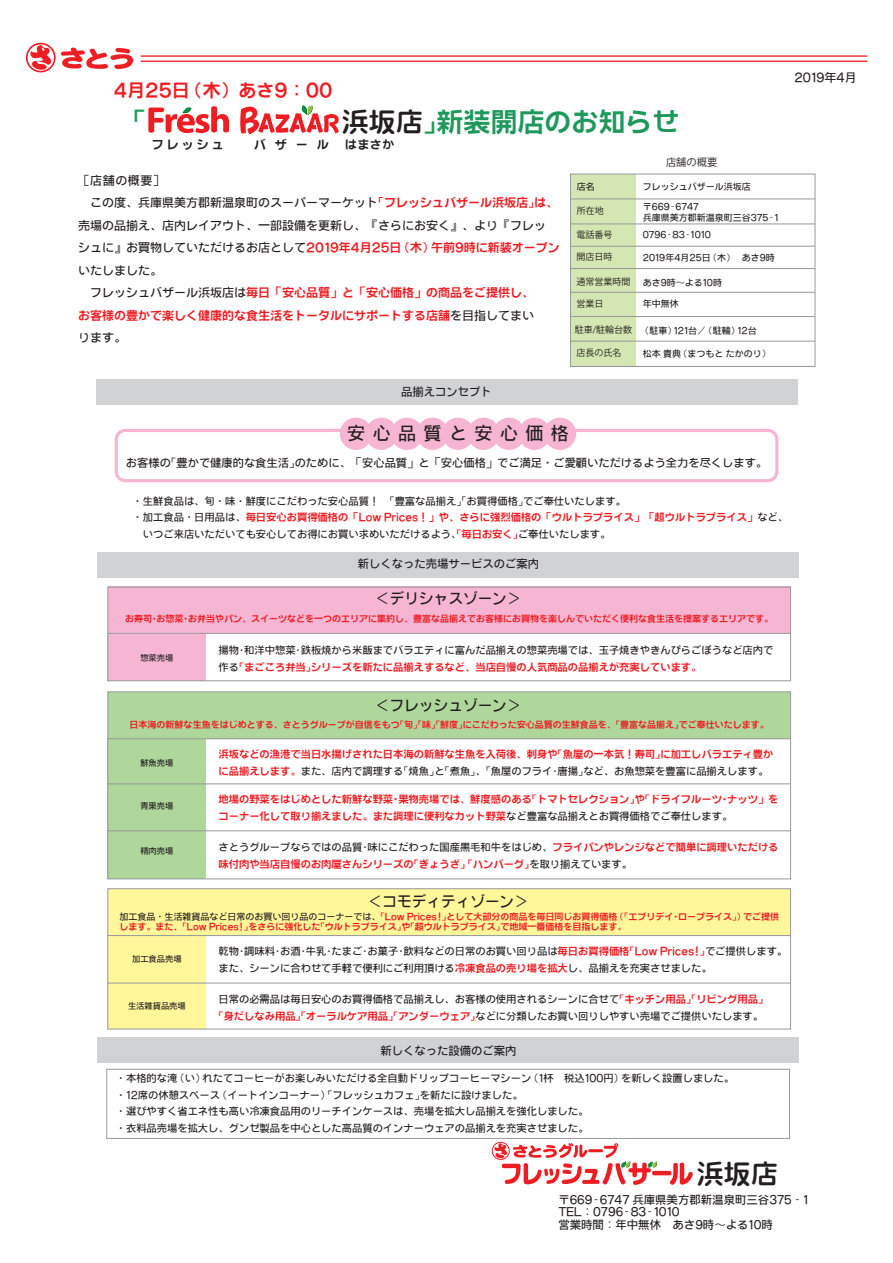
<style>
.page{position:relative;width:893px;height:1263px;background:#fff}
.page>*{position:absolute;margin:0;border:0;box-sizing:border-box;transform-origin:0 0}
.t1{font:27px "NIS S7 P 83 pv RKSJ H";color:#1f995b}
.t2{font:27px "NIS R7 P 83 pv RKSJ H";color:#231f20}
.t3{font:18px "NIS S7 P 83 pv RKSJ H";color:#ee1d23}
.t4{font:18px "NIS S4 P 83 pv RKSJ H";letter-spacing:.415em;color:#231f20}
.t5{font:15.15px "NIS S4 P 83 pv RKSJ H";color:#231f20;scale:.96 1}
.t6{font:12px/22.5px "NIS S7 P 83 pv RKSJ H";color:#ee1d23}
.t7{font:12px/22.5px "NIS S4 P 83 pv RKSJ H";color:#231f20}
.t8{font:12px "NIS S7 P 83 pv RKSJ H";color:#231f20}
.t9{font:11.4px/12.9px "NIS S4 P 83 pv RKSJ H";color:#231f20}
.t10{font:11.25px "NIS S4 P 83 pv RKSJ H";color:#231f20}
.t11{font:10.35px "Koz Go Pr 6 N";color:#231f20}
.t12{font:10.2px/16.5px "NIS S4 P 83 pv RKSJ H";color:#231f20}
.t13{font:10.2px/16.5px "NIS S7 P 83 pv RKSJ H";color:#ee1d23}
.t14{font:10.2px "NIS S4 83 pv RKSJ H";color:#231f20}
.t15{font:9.15px "Koz Go Pr 6 N";color:#231f20}
.t16{font:9px/10.5px "NIS S7 P 83 pv RKSJ H";color:#ee1d23}
.t17{font:9px/10.8px "NIS S4 P 83 pv RKSJ H";color:#231f20}
.t18{font:8.4px "NIS S4 P 83 pv RKSJ H";color:#231f20}
.s1{color:#231f20}
.s2{font-family:"NIS R7 P 83 pv RKSJ H";color:#231f20}
.s3{font-family:"NIS S7 P 83 pv RKSJ H";color:#ee1d23}
.s4{font-family:"NIS S4 P 83 pv RKSJ H";color:#231f20}
.s5{font-family:"Koz Go Pr 6 N";font-size:9.15px}
.s6{font-family:"NIS S7 83 pv RKSJ H";color:#ee1d23}
</style>
<div class="page">
<div style="left:115px;top:429px;width:663px;height:53px;border:3px solid #f6b5d2;border-radius:9px"></div>
<div style="left:340px;top:418px;width:32px;height:32px;background:#f6b5d2;border-radius:50%"></div>
<div style="left:365px;top:418px;width:33px;height:32px;background:#f6b5d2;border-radius:50%"></div>
<div style="left:391px;top:418px;width:32px;height:32px;background:#f6b5d2;border-radius:50%"></div>
<div style="left:416px;top:418px;width:33px;height:32px;background:#f6b5d2;border-radius:50%"></div>
<div style="left:442px;top:418px;width:32px;height:32px;background:#f6b5d2;border-radius:50%"></div>
<div style="left:467px;top:418px;width:33px;height:32px;background:#f6b5d2;border-radius:50%"></div>
<div style="left:493px;top:418px;width:32px;height:32px;background:#f6b5d2;border-radius:50%"></div>
<div style="left:518px;top:418px;width:33px;height:32px;background:#f6b5d2;border-radius:50%"></div>
<div style="left:544px;top:418px;width:32px;height:32px;background:#f6b5d2;border-radius:50%"></div>
<div style="left:96px;top:379px;width:701px;height:26px;background:#d1d2d4"></div>
<svg style="left:492px;top:1142px;width:201px;height:43px"></svg>
<svg style="left:26px;top:43px;width:107px;height:29px"></svg>
<hr style="left:141px;top:55px;width:726px;height:2px;background:#ee1d23">
<hr style="left:141px;top:61px;width:726px;height:1px;background:#ee1d23">
<svg style="left:240px;top:105px;width:99px;height:29px"></svg>
<svg style="left:148px;top:106px;width:81px;height:27px"></svg>
<div style="left:98px;top:552px;width:701px;height:25px;background:#d1d2d4"></div>
<div style="left:108px;top:692px;width:683px;height:47px;background:#afd79b"></div>
<div style="left:108px;top:738px;width:98px;height:141px;background:#afd79b"></div>
<hr style="left:108px;top:783px;width:683px;height:1px;background:#97999c">
<hr style="left:108px;top:830px;width:683px;height:1px;background:#97999c">
<hr style="left:108px;top:738px;width:683px;height:1px;background:#97999c">
<div style="left:107px;top:691px;width:684px;height:188px;border:1px solid #97999c"></div>
<div style="left:108px;top:586px;width:683px;height:47px;background:#f6b5d2"></div>
<div style="left:108px;top:634px;width:98px;height:47px;background:#f6b5d2"></div>
<hr style="left:108px;top:633px;width:683px;height:1px;background:#97999c">
<div style="left:108px;top:587px;width:683px;height:94px;border:1px solid #97999c"></div>
<div style="left:108px;top:889px;width:683px;height:47px;background:#fff79a"></div>
<div style="left:108px;top:935px;width:98px;height:94px;background:#fff79a"></div>
<hr style="left:108px;top:983px;width:683px;height:1px;background:#97999c">
<hr style="left:108px;top:935px;width:683px;height:1px;background:#97999c">
<div style="left:107px;top:888px;width:684px;height:141px;border:1px solid #97999c"></div>
<div style="left:570px;top:174px;width:66px;height:192px;background:#d4e6b2"></div>
<div style="left:570px;top:174px;width:245px;height:193px;border:1px solid #97999c"></div>
<hr style="left:570px;top:199px;width:245px;height:1px;background:#97999c">
<hr style="left:570px;top:224px;width:245px;height:1px;background:#97999c">
<hr style="left:570px;top:246px;width:245px;height:1px;background:#97999c">
<hr style="left:570px;top:366px;width:245px;height:1px;background:#97999c">
<hr style="left:570px;top:316px;width:245px;height:1px;background:#97999c">
<hr style="left:570px;top:268px;width:245px;height:1px;background:#97999c">
<hr style="left:570px;top:292px;width:245px;height:1px;background:#97999c">
<hr style="left:570px;top:341px;width:245px;height:1px;background:#97999c">
<div style="left:97px;top:1037px;width:702px;height:26px;background:#d1d2d4"></div>
<div style="left:106px;top:1069px;width:684px;height:70px;border:1px solid #97999c"></div>
<h2 class="t3" style="left:114px;top:79px;width:220px">4月25日(木) あさ9：00</h2>
<h1 class="t1" style="left:133px;top:105px;width:548px">｢<span class="s1">　　　　　　　</span> <span class="s2">浜坂店</span>｣新装開店のお知らせ</h1>
<p class="t8" style="left:152px;top:137px;width:178px">フ レ ッ シ ュ　　 バ ザ ー ル</p>
<p class="t8" style="left:345px;top:137px;width:51px">はまさか</p>
<p class="t7" style="left:80px;top:169px;width:84px">[店舗の概要]</p>
<p class="t7" style="left:78px;top:191px;width:481px">　この度、兵庫県美方郡新温泉町のスーパーマーケット<span class="s3">｢フレッシュバザール浜坂店｣は、</span>売場の品揃え、店内レイアウト、一部設備を更新し、『さらにお安く』、より『フレッ</p>
<p class="t6" style="left:78px;top:236px;width:483px"><span class="s4">シュに』お買物していただけるお店として</span>2019年4月25日(木)午前9時に新装オープン</p>
<p class="t7" style="left:78px;top:258px;width:85px">いたしました。</p>
<p class="t6" style="left:78px;top:281px;width:457px"><span class="s4">　フレッシュバザール浜坂店は</span>毎日「安心品質」と「安心価格」の商品をご提供し、お客様の豊かで楽しく健康的な食生活をトータルにサポートする店舗<span class="s4">を目指してまい</span></p>
<p class="t7" style="left:78px;top:326px;width:49px">ります。</p>
<p class="t9" style="left:401px;top:385px;width:92px">品揃えコンセプト</p>
<p class="t11" style="left:666px;top:157px;width:53px">店舗の概要</p>
<p class="t17" style="left:577px;top:180px;width:19px">店名</p>
<p class="t17" style="left:643px;top:180px;width:109px">フレッシュバザール浜坂店</p>
<p class="t15" style="left:577px;top:206px;width:28px">所在地</p>
<p class="t17" style="left:643px;top:229px;width:70px">0796-83-1010</p>
<p class="t17" style="left:643px;top:251px;width:133px">2019年4月25日(木)　あさ9時</p>
<p class="t17" style="left:643px;top:276px;width:81px">あさ9時～よる10時</p>
<p class="t17" style="left:643px;top:298px;width:37px">年中無休</p>
<p class="t17" style="left:643px;top:201px;width:137px">〒669-6747<br>兵庫県美方郡新温泉町三谷375-1</p>
<p class="t15" style="left:577px;top:230px;width:37px">電話番号</p>
<p class="t15" style="left:577px;top:251px;width:37px">開店日時</p>
<p class="t15" style="left:577px;top:276px;width:55px">通常営業時間</p>
<p class="t15" style="left:577px;top:299px;width:28px">営業日</p>
<p class="t17" style="left:575px;top:325px;width:183px"><span class="s5">駐車/駐輪台数</span> (駐車)121台/(駐輪)12台</p>
<p class="t15" style="left:577px;top:348px;width:46px">店長の氏名</p>
<p class="t17" style="left:643px;top:348px;width:127px">松本 貴典(まつもと たかのり)</p>
<h2 class="t4" style="left:347px;top:422px;width:223px">安心品質と安心価格</h2>
<p class="t10" style="left:126px;top:456px;width:643px">お客様の｢豊かで健康的な食生活｣のために、「安心品質」と「安心価格」でご満足・ご愛顧いただけるよう全力を尽くします。</p>
<p class="t12" style="left:133px;top:492px;width:495px">・生鮮食品は、旬・味・鮮度にこだわった安心品質！　｢豊富な品揃え｣｢お買得価格｣でご奉仕いたします。</p>
<p class="t13" style="left:133px;top:508px;width:657px"><span class="s4">・加工食品・日用品は、</span>毎日安心お買得価格の「Low Prices！」や、さらに強烈価格の「ウルトラプライス」「超ウルトラプライス」<span class="s4">など、</span></p>
<p class="t12" style="left:133px;top:525px;width:479px">　いつご来店いただいても安心してお得にお買い求めいただけるよう､<span class="s3">｢毎日お安く｣</span>ご奉仕いたします。</p>
<p class="t9" style="left:358px;top:557px;width:183px">新しくなった売場サービスのご案内</p>
<h3 class="t5" style="left:375px;top:589px;width:154px">＜デリシャスゾーン＞</h3>
<p class="t16" style="left:125px;top:613px;width:649px">お寿司･お惣菜･お弁当やパン、スイーツなどを一つのエリアに集約し、豊富な品揃えでお客様にお買物を楽しんでいただく便利な食生活を提案するエリアです。</p>
<p class="t18" style="left:140px;top:652px;width:34px">惣菜売場</p>
<p class="t12" style="left:219px;top:641px;width:556px">揚物･和洋中惣菜･鉄板焼から米飯までバラエティに富んだ品揃えの惣菜売場では、玉子焼きやきんぴらごぼうなど店内で</p>
<p class="t13" style="left:219px;top:658px;width:484px"><span class="s4">作る</span>｢まごころ弁当｣シリーズを新たに品揃えするなど、当店自慢の人気商品の品揃えが充実しています。</p>
<h3 class="t5" style="left:375px;top:695px;width:154px">＜フレッシュゾーン＞</h3>
<p class="t16" style="left:130px;top:719px;width:640px">日本海の新鮮な生魚をはじめとする、さとうグループが自信をもつ｢旬｣｢味｣｢鮮度｣にこだわった安心品質の生鮮食品を、｢豊富な品揃え｣でご奉仕いたします。</p>
<p class="t18" style="left:140px;top:757px;width:34px">鮮魚売場</p>
<p class="t18" style="left:140px;top:801px;width:34px">青果売場</p>
<p class="t18" style="left:140px;top:846px;width:34px">精肉売場</p>
<p class="t13" style="left:219px;top:745px;width:556px">浜坂などの漁港で当日水揚げされた日本海の新鮮な生魚を入荷後、刺身や｢魚屋の一本気！寿司｣に加工しバラエティ豊か</p>
<p class="t14" style="left:219px;top:764px;width:551px"><span class="s3">に品揃えします。</span>また、店内で調理する｢焼魚｣と｢煮魚｣、｢魚屋のフライ･唐揚｣など、お魚惣菜を豊富に品揃えします。</p>
<p class="t13" style="left:219px;top:790px;width:561px">地場の野菜をはじめとした新鮮な野菜･果物売場では、鮮度感のある｢トマトセレクション｣や｢ドライフルーツ･ナッツ」をコーナー化して取り揃えました。また調理に便利なカット野菜<span class="s4">など豊富な品揃えとお買得価格でご奉仕します。</span></p>
<p class="t12" style="left:219px;top:838px;width:561px">さとうグループならではの品質･味にこだわった国産黒毛和牛をはじめ、<span class="s3">フライパンやレンジなどで簡単に調理いただける</span></p>
<p class="t13" style="left:219px;top:855px;width:415px">味付肉や当店自慢のお肉屋さんシリーズの｢ぎょうざ｣ ｢ハンバーグ｣<span class="s4">を取り揃えています。</span></p>
<h3 class="t5" style="left:368px;top:892px;width:169px">＜コモディティゾーン＞</h3>
<p class="t16" style="left:119px;top:910px;width:661px"><span class="s4">加工食品・生活雑貨品など日常のお買い回り品のコーナーでは、</span>｢Low Prices!｣として大部分の商品を毎日同じお買得価格(｢エブリデイ･ロープライス｣)でご提供します。また、｢Low Prices!｣をさらに強化した｢ウルトラプライス｣や｢超ウルトラプライス｣で地域一番価格を目指します｡</p>
<p class="t18" style="left:132px;top:953px;width:51px">加工食品売場</p>
<p class="t18" style="left:128px;top:1000px;width:59px">生活雑貨品売場</p>
<p class="t12" style="left:219px;top:942px;width:570px">乾物･調味料･お酒･牛乳･たまご･お菓子･飲料などの日常のお買い回り品は<span class="s3">毎日お買得価格｢Low Prices!｣</span>でご提供します。また、シーンに合わせて手軽で便利にご利用頂ける<span class="s6">冷凍食品の売り場を拡大</span>し、品揃えを充実させました。</p>
<p class="t12" style="left:219px;top:990px;width:546px">日常の必需品は毎日安心のお買得価格で品揃えし、お客様の使用されるシーンに合せて<span class="s3">｢キッチン用品｣｢リビング用品｣</span></p>
<p class="t13" style="left:219px;top:1007px;width:546px">｢身だしなみ用品｣｢オーラルケア用品｣｢アンダーウェア｣<span class="s4">などに分類したお買い回りしやすい売場でご提供いたします。</span></p>
<p class="t9" style="left:380px;top:1043px;width:137px">新しくなった設備のご案内</p>
<p class="t12" style="left:116px;top:1069px;width:620px">・本格的な淹(い)れたてコーヒーがお楽しみいただける全自動ドリップコーヒーマシーン(1杯　税込100円)を新しく設置しました。・12席の休憩スペース(イートインコーナー)｢フレッシュカフェ｣を新たに設けました。<br>・選びやすく省エネ性も高い冷凍食品用のリーチインケースは、売場を拡大し品揃えを強化しました。<br>・衣料品売場を拡大し、グンゼ製品を中心とした高品質のインナーウェアの品揃えを充実させました。</p>
<h1 class="t2" style="left:697px;top:1157px;width:82px">浜坂店</h1>
<p class="t7" style="left:794px;top:65px;width:64px">2019年4月</p>
<p class="t9" style="left:558px;top:1192px;width:252px">〒669-6747 兵庫県美方郡新温泉町三谷375‐1<br>TEL：0796-83-1010<br>営業時間：年中無休　あさ9時～よる10時</p>
</div>
